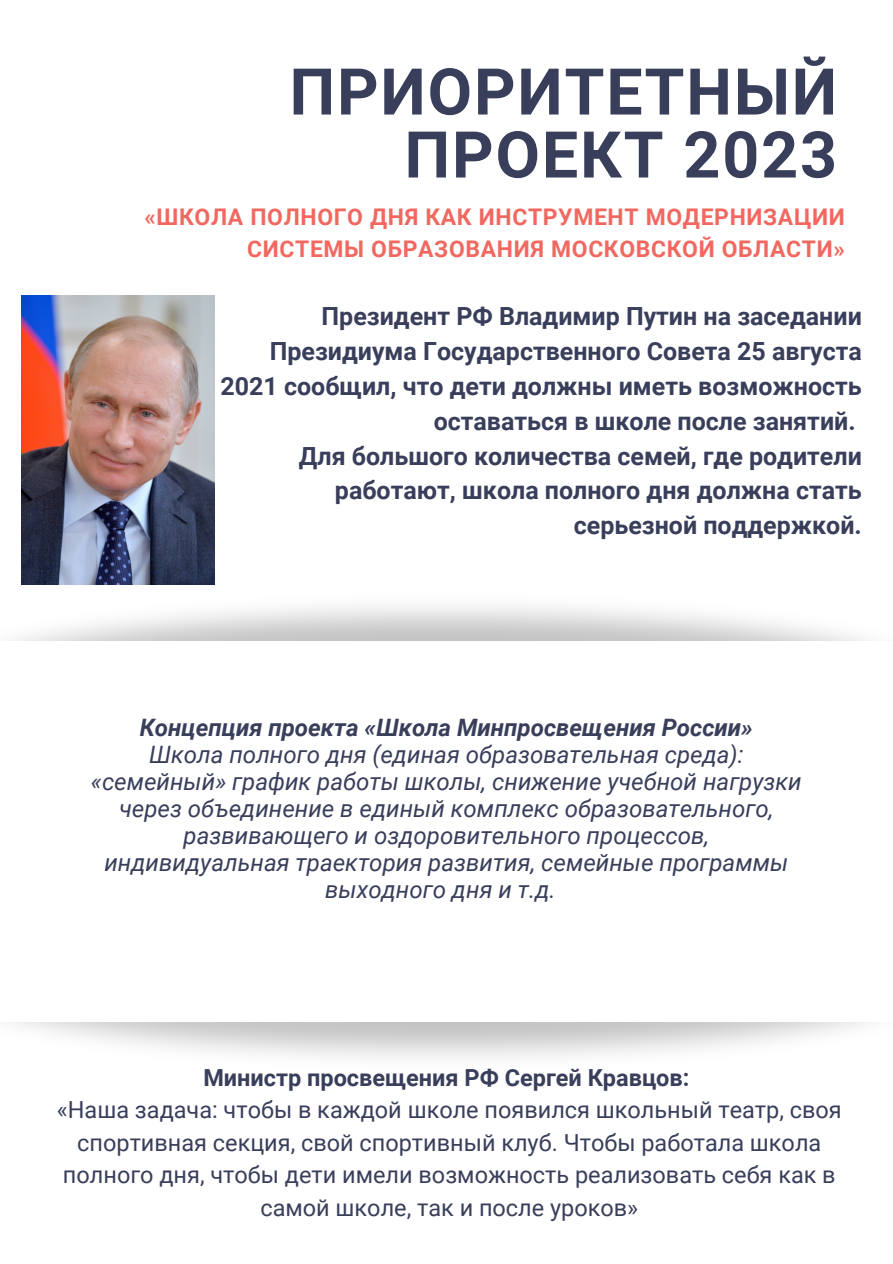
<style>
.page{position:relative;width:893px;height:1264px;background:#fff}
.page>*{position:absolute;margin:0;border:0;box-sizing:border-box;transform-origin:0 0}
.t1{font:700 64.5px/63px "Roboto";letter-spacing:.03em;color:#393e5b;text-align:right}
.t2{font:700 25.05px/34.8px "Roboto";color:#393e5b;text-align:right}
.t3{font:italic 24px/27px "Roboto";color:#393e5b;text-align:center}
.t4{font:italic 700 24px "Roboto";color:#393e5b}
.t5{font:23.55px/32.5px "Roboto";color:#393e5b;text-align:center}
.t6{font:700 23.55px "Roboto";color:#393e5b}
.t7{font:700 22.95px/31.5px "Roboto";letter-spacing:.03em;color:#f16860;text-align:right}
</style>
<div class="page">
<img style="left:14px;top:542px;width:853px;height:99px">
<img style="left:21px;top:295px;width:193px;height:289px">
<p class="t1" style="left:289px;top:61px;width:549px">ПРИОРИТЕТНЫЙ<br>ПРОЕКТ 2023</p>
<p class="t7" style="left:144px;top:202px;width:701px">«ШКОЛА ПОЛНОГО ДНЯ КАК ИНСТРУМЕНТ МОДЕРНИЗАЦИИ<br>СИСТЕМЫ ОБРАЗОВАНИЯ МОСКОВСКОЙ ОБЛАСТИ»</p>
<p class="t2" style="left:220px;top:299px;width:642px">Президент РФ Владимир Путин на заседании Президиума Государственного Совета 25 августа 2021 сообщил, что дети должны иметь возможность оставаться в школе после занятий.</p>
<p class="t2" style="left:299px;top:438px;width:564px">Для большого количества семей, где родители работают, школа полного дня должна стать серьезной поддержкой.</p>
<p class="t4" style="left:140px;top:713px;width:614px">Концепция проекта «Школа Минпросвещения России»</p>
<p class="t3" style="left:91px;top:741px;width:712px">Школа полного дня (единая образовательная среда): «семейный» график работы школы, снижение учебной нагрузки через объединение в единый комплекс образовательного, развивающего и оздоровительного процессов, индивидуальная траектория развития, семейные программы выходного дня и т.д.</p>
<p class="t6" style="left:203px;top:1063px;width:487px">Министр просвещения РФ Сергей Кравцов:</p>
<p class="t5" style="left:57px;top:1093px;width:786px">«Наша задача: чтобы в каждой школе появился школьный театр, своя спортивная секция, свой спортивный клуб. Чтобы работала школа полного дня, чтобы дети имели возможность реализовать себя как в самой школе, так и после уроков»</p>
</div>
